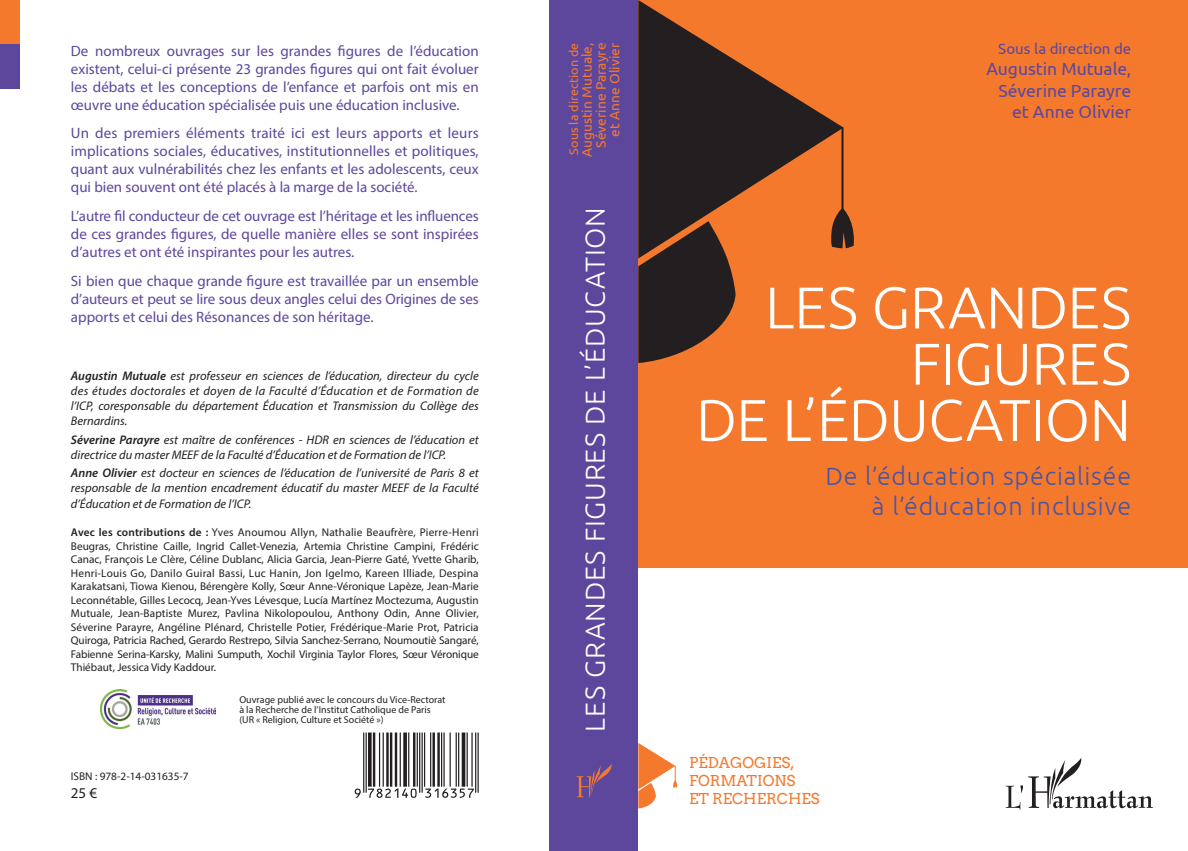
<style>
.page{position:relative;width:1188px;height:851px;background:#fff}
.page>*{position:absolute;margin:0;border:0;box-sizing:border-box;transform-origin:0 0}
.t1{font:300 58.75px/56.2px "Ubuntu";letter-spacing:-.01em;color:#fff;text-align:right}
.t2{font:300 27.5px "Ubuntu";letter-spacing:.03em;color:#fff}
.t3{font:300 25px/30px "Ubuntu";letter-spacing:.035em;color:#4955a3;text-align:right}
.t4{font:17.5px/21.2px "Ubuntu";color:#5d479d;text-align:right}
.t5{font:15px/18px "Myriad Pro";color:#5d479d;text-align:justify}
.t6{font:15px/18px "Arvo";color:#f4792d}
.t7{font:15px "Ubuntu";color:#5d479d}
.t8{font:15px "Myriad Pro";color:#231f20}
.t9{font:13.75px/13.8px "Ubuntu";letter-spacing:.005em;color:#f4792d;text-align:right}
.t10{font:italic 12.5px/15px "Myriad Pro";color:#231f20;text-align:justify}
.t11{font:12.5px "Ubuntu";letter-spacing:.01em;color:#f4792d}
.t12{font:11.25px/13.5px "Myriad Pro";color:#231f20;text-align:justify}
.t13{font:10px/10px "Myriad Pro";color:#231f20}
.s1{font-weight:600}
</style>
<div class="page">
<div style="left:638px;top:0;width:549px;height:567px;background:#f4792d"></div>
<div style="left:549px;top:0;width:89px;height:850px;background:#5d479d"></div>
<svg style="left:1005px;top:758px;width:147px;height:51px"></svg>
<svg style="left:638px;top:0;width:205px;height:249px;fill:#231f20"></svg>
<hr style="left:841px;top:128px;width:2px;height:86px;background:#231f20">
<svg style="left:638px;top:221px;width:97px;height:142px"></svg>
<svg style="left:830px;top:208px;width:24px;height:40px"></svg>
<svg style="left:638px;top:743px;width:39px;height:65px"></svg>
<div style="left:0;top:0;width:20px;height:44px;background:#f4792d"></div>
<div style="left:0;top:44px;width:20px;height:44px;background:#5d479d"></div>
<svg style="left:576px;top:764px;width:36px;height:33px"></svg>
<hr style="left:477px;top:732px;width:1px;height:60px;background:#231f20">
<hr style="left:475px;top:732px;width:1px;height:60px;background:#231f20">
<hr style="left:471px;top:732px;width:1px;height:54px;background:#231f20">
<hr style="left:466px;top:732px;width:1px;height:54px;background:#231f20">
<svg style="left:461px;top:732px;width:4px;height:54px"></svg>
<hr style="left:458px;top:732px;width:1px;height:54px;background:#231f20">
<hr style="left:455px;top:732px;width:1px;height:54px;background:#231f20">
<hr style="left:449px;top:732px;width:1px;height:54px;background:#231f20">
<hr style="left:443px;top:732px;width:1px;height:54px;background:#231f20">
<hr style="left:441px;top:732px;width:1px;height:54px;background:#231f20">
<hr style="left:437px;top:732px;width:2px;height:54px;background:#231f20">
<hr style="left:432px;top:732px;width:3px;height:54px;background:#231f20">
<hr style="left:430px;top:732px;width:1px;height:54px;background:#231f20">
<hr style="left:424px;top:732px;width:1px;height:54px;background:#231f20">
<hr style="left:421px;top:732px;width:1px;height:60px;background:#231f20">
<hr style="left:419px;top:732px;width:1px;height:60px;background:#231f20">
<hr style="left:416px;top:732px;width:2px;height:54px;background:#231f20">
<hr style="left:413px;top:732px;width:2px;height:54px;background:#231f20">
<hr style="left:408px;top:732px;width:1px;height:54px;background:#231f20">
<svg style="left:403px;top:732px;width:4px;height:54px"></svg>
<hr style="left:399px;top:732px;width:2px;height:54px;background:#231f20">
<hr style="left:394px;top:732px;width:3px;height:54px;background:#231f20">
<hr style="left:390px;top:732px;width:2px;height:54px;background:#231f20">
<hr style="left:386px;top:732px;width:2px;height:54px;background:#231f20">
<hr style="left:382px;top:732px;width:2px;height:54px;background:#231f20">
<hr style="left:379px;top:732px;width:1px;height:54px;background:#231f20">
<hr style="left:373px;top:732px;width:2px;height:54px;background:#231f20">
<hr style="left:368px;top:732px;width:3px;height:54px;background:#231f20">
<hr style="left:365px;top:732px;width:1px;height:60px;background:#231f20">
<hr style="left:363px;top:732px;width:1px;height:60px;background:#231f20">
<svg style="left:354px;top:788px;width:119px;height:9px"></svg>
<img style="left:100px;top:689px;width:116px;height:39px">
<p class="t5" style="left:71px;top:41px;width:409px">De nombreux ouvrages sur les grandes figures de l’éducation existent, celui-ci présente 23 grandes figures qui ont fait évoluer les débats et les conceptions de l’enfance et parfois ont mis en œuvre une éducation spécialisée puis une éducation inclusive.</p>
<p class="t5" style="left:71px;top:124px;width:409px">Un des premiers éléments traité ici est leurs apports et leurs implications sociales, éducatives, institutionnelles et politiques, quant aux vulnérabilités chez les enfants et les adolescents, ceux qui bien souvent ont été placés à la marge de la société.</p>
<h3 class="t5" style="left:71px;top:207px;width:409px">L’autre fil conducteur de cet ouvrage est l’héritage et les influences de ces grandes figures, de quelle manière elles se sont inspirées d’autres et ont été inspirantes pour les autres.</h3>
<h3 class="t5" style="left:71px;top:271px;width:409px">Si bien que chaque grande figure est travaillée par un ensemble d’auteurs et peut se lire sous deux angles celui des Origines de ses apports et celui des Résonances de son héritage.</h3>
<p class="t10" style="left:71px;top:368px;width:409px"><span class="s1">Augustin Mutuale</span> est professeur en sciences de l’éducation, directeur du cycle des études doctorales et doyen de la Faculté d’Éducation et de Formation de l’ICP, coresponsable du département Éducation et Transmission du Collège des Bernardins.</p>
<p class="t10" style="left:71px;top:432px;width:409px"><span class="s1">Séverine Parayre</span> est maître de conférences - HDR en sciences de l’éducation et directrice du master MEEF de la Faculté d’Éducation et de Formation de l’ICP.</p>
<p class="t10" style="left:71px;top:465px;width:409px"><span class="s1">Anne Olivier</span> est docteur en sciences de l’éducation de l’université de Paris 8 et responsable de la mention encadrement éducatif du master MEEF de la Faculté d’Éducation et de Formation de l’ICP.</p>
<p class="t12" style="left:71px;top:525px;width:409px"><span class="s1">Avec les contributions de :</span> Yves Anoumou Allyn, Nathalie Beaufrère, Pierre-Henri Beugras, Christine Caille, Ingrid Callet-Venezia, Artemia Christine Campini, Frédéric Canac, François Le Clère, Céline Dublanc, Alicia Garcia, Jean-Pierre Gaté, Yvette Gharib, Henri-Louis Go, Danilo Guiral Bassi, Luc Hanin, Jon Igelmo, Kareen Illiade, Despina Karakatsani, Tiowa Kienou, Bérengère Kolly, Sœur Anne-Véronique Lapèze, Jean-Marie Leconnétable, Gilles Lecocq, Jean-Yves Lévesque, Lucía Martínez Moctezuma, Augustin Mutuale, Jean-Baptiste Murez, Pavlina Nikolopoulou, Anthony Odin, Anne Olivier, Séverine Parayre, Angéline Plénard, Christelle Potier, Frédérique-Marie Prot, Patricia Quiroga, Patricia Rached, Gerardo Restrepo, Silvia Sanchez-Serrano, Noumoutiè Sangaré, Fabienne Serina-Karsky, Malini Sumputh, Xochil Virginia Taylor Flores, Sœur Véronique Thiébaut, Jessica Vidy Kaddour.</p>
<p class="t12" style="left:71px;top:769px;width:119px">ISBN : 978-2-14-031635-7</p>
<h3 class="t8" style="left:71px;top:783px;width:28px">25 €</h3>
<p class="t13" style="left:239px;top:694px;width:208px">Ouvrage publié avec le concours du Vice-Rectorat à la Recherche de l’Institut Catholique de Paris (UR « Religion, Culture et Société »)</p>
<p class="t11" style="left:566px;top:155px;width:114px;rotate:-90deg">Sous la direction de</p>
<p class="t9" style="left:579px;top:157px;width:116px;rotate:-90deg">Augustin Mutuale,<br>Séverine Parayre et Anne Olivier</p>
<h2 class="t2" style="left:578px;top:731px;width:526px;rotate:-90deg">LES GRANDES FIGURES DE L’ÉDUCATION</h2>
<h3 class="t7" style="left:997px;top:40px;width:134px">Sous la direction de</h3>
<h3 class="t4" style="left:986px;top:58px;width:146px">Augustin Mutuale,<br>Séverine Parayre et Anne Olivier</h3>
<h1 class="t1" style="left:695px;top:278px;width:436px">LES GRANDES<br>FIGURES<br>DE L’ÉDUCATION</h1>
<h3 class="t3" style="left:825px;top:460px;width:307px">De l’éducation spécialisée à l’éducation inclusive</h3>
<h3 class="t6" style="left:689px;top:753px;width:132px">PÉDAGOGIES,<br>FORMATIONS<br>ET RECHERCHES</h3>
</div>
